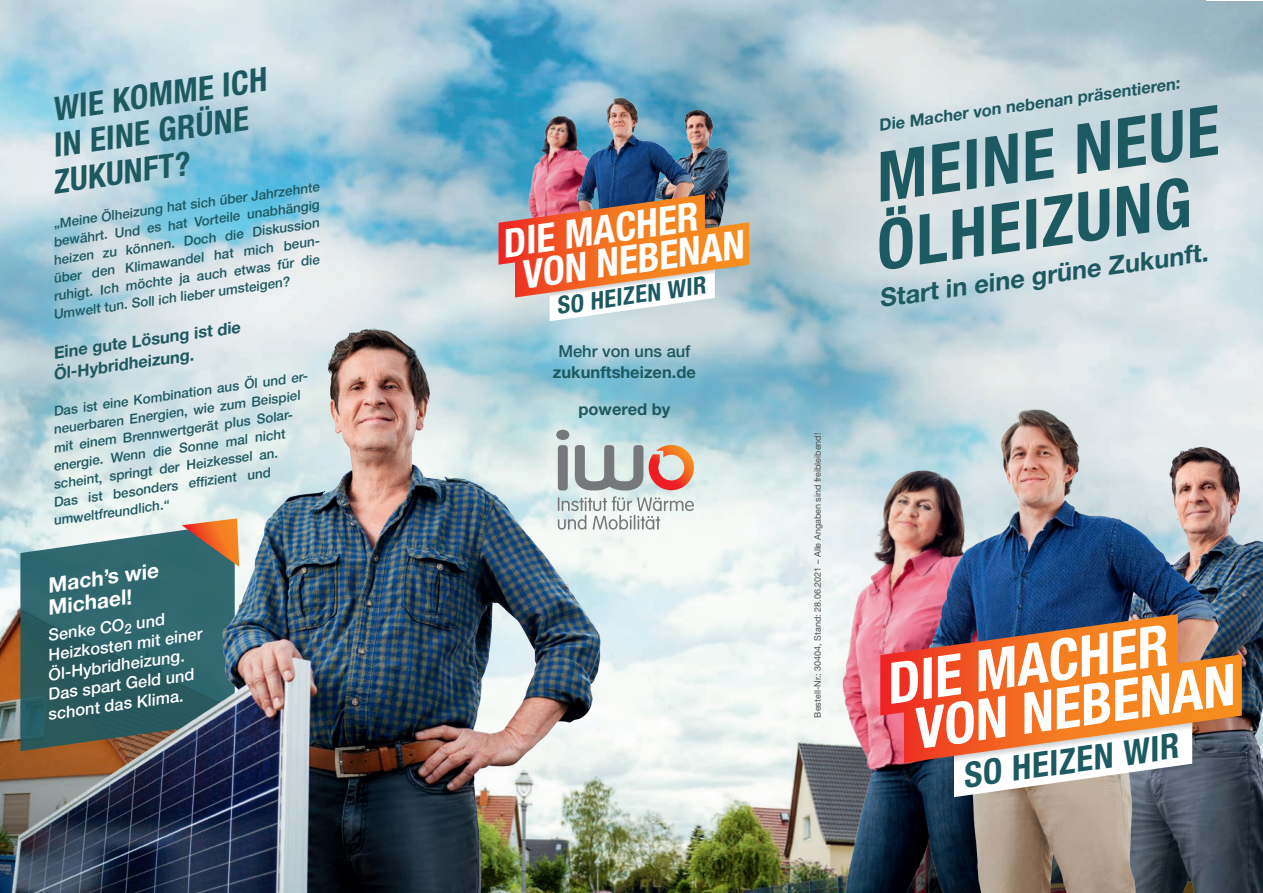
<style>
.page{position:relative;width:1263px;height:893px;background:#fff}
.page>*{position:absolute;margin:0;border:0;box-sizing:border-box;transform-origin:0 0}
.t1{font:700 condensed 68.7px/67.7px "Helvetica Neue LT Std";color:#1d5961}
.t2{font:700 condensed 56.85px/48.4px "Helvetica Neue LT Std";color:#fff}
.t3{font:700 condensed 39.45px/33.6px "Helvetica Neue LT Std";color:#fff}
.t4{font:700 condensed 34.95px "Helvetica Neue LT Std";color:#1d5961}
.t5{font:700 condensed 33.15px/36px "Helvetica Neue LT Std";color:#1d5961}
.t6{font:700 25.5px "Helvetica Neue LT Std";color:#1d5961}
.t7{font:700 condensed 24.3px "Helvetica Neue LT Std";color:#1d5961}
.t8{font:700 21px/22.5px "Helvetica Neue LT Std";color:#fff}
.t9{font:700 16.5px/21px "Helvetica Neue LT Std";color:#1d5961}
.t10{font:500 16.5px "Helvetica Neue LT Std";color:#fff}
.t11{font:500 16.5px "Helvetica Neue LT Std";color:#1d5961}
.t12{font:500 13.5px "Helvetica Neue LT Std";color:#1d5961}
.t13{font:9px "Helvetica Neue LT Std";color:#4b4c4d}
</style>
<div class="page">
<img style="left:0;top:0;width:1263px;height:893px">
<svg style="left:0;top:702px;width:10px;height:191px;background:#5e5b52"></svg>
<img style="left:1236px;top:373px;width:27px;height:520px">
<img style="left:745px;top:375px;width:170px;height:518px">
<img style="left:915px;top:348px;width:321px;height:545px">
<img style="left:10px;top:313px;width:621px;height:580px">
<svg style="left:954px;top:763px;width:238px;height:34px"></svg>
<svg style="left:880px;top:614px;width:362px;height:149px;background:#d5764a"></svg>
<img style="left:701px;top:80px;width:29px;height:114px">
<img style="left:486px;top:47px;width:163px;height:234px">
<img style="left:572px;top:73px;width:129px;height:121px">
<svg style="left:498px;top:194px;width:251px;height:127px;background:#dc9671"></svg>
<svg style="left:182px;top:518px;width:57px;height:49px;background:#a07855"></svg>
<div style="left:558px;top:445px;width:10px;height:45px;background:#76787b;border-radius:4px"></div>
<svg style="left:556px;top:430px;width:13px;height:10px"></svg>
<svg style="left:575px;top:445px;width:68px;height:45px;background:#a8b1b0"></svg>
<svg style="left:558px;top:496px;width:136px;height:34px"></svg>
<svg style="left:649px;top:445px;width:45px;height:45px;background:#e39882"></svg>
<h3 class="t5" style="left:40px;top:92px;width:227px;text-indent:10px;rotate:-8deg">WIE KOMME ICH<br>IN EINE GRÜNE<br>ZUKUNFT?</h3>
<p class="t12" style="left:52px;top:216px;width:270px;rotate:-8deg">„Meine Ölheizung hat sich über Jahrzehnte</p>
<p class="t12" style="left:52px;top:234px;width:270px;rotate:-8deg">bewährt. Und es hat Vorteile unabhängig</p>
<p class="t12" style="left:52px;top:252px;width:270px;rotate:-8deg">heizen zu können. Doch die Diskussion</p>
<p class="t12" style="left:52px;top:270px;width:270px;rotate:-8deg">über den Klimawandel hat mich beun-</p>
<p class="t12" style="left:52px;top:288px;width:270px;rotate:-8deg">ruhigt. Ich möchte ja auch etwas für die</p>
<p class="t12" style="left:52px;top:306px;width:240px;rotate:-8deg">Umwelt tun. Soll ich lieber umsteigen?</p>
<p class="t9" style="left:49px;top:342px;width:193px;rotate:-8deg">Eine gute Lösung ist die<br>Öl-Hybridheizung.</p>
<p class="t12" style="left:52px;top:403px;width:258px;rotate:-8deg">Das ist eine Kombination aus Öl und er-</p>
<p class="t12" style="left:52px;top:422px;width:251px;rotate:-8deg">neuerbaren Energien, wie zum Beispiel</p>
<p class="t12" style="left:52px;top:440px;width:243px;rotate:-8deg">mit einem Brennwertgerät plus Solar-</p>
<p class="t12" style="left:52px;top:458px;width:236px;rotate:-8deg">energie. Wenn die Sonne mal nicht</p>
<p class="t12" style="left:52px;top:476px;width:228px;rotate:-8deg">scheint, springt der Heizkessel an.</p>
<p class="t12" style="left:52px;top:494px;width:220px;rotate:-8deg">Das ist besonders effi zient und</p>
<p class="t12" style="left:52px;top:512px;width:118px;rotate:-8deg">umweltfreundlich.“</p>
<h3 class="t8" style="left:43px;top:574px;width:116px;rotate:-8deg">Mach’s wie<br>Michael!</h3>
<p class="t10" style="left:46px;top:626px;width:119px;rotate:-8deg">Senke CO<sub>2</sub> und</p>
<p class="t10" style="left:46px;top:645px;width:157px;rotate:-8deg">Heizkosten mit einer</p>
<p class="t10" style="left:46px;top:665px;width:139px;rotate:-8deg">Öl-Hybridheizung.</p>
<p class="t10" style="left:46px;top:685px;width:149px;rotate:-8deg">Das spart Geld und</p>
<p class="t10" style="left:46px;top:704px;width:138px;rotate:-8deg">schont das Klima.</p>
<h3 class="t3" style="left:514px;top:225px;width:226px;text-indent:-14px;rotate:-8deg">DIE MACHER<br>VON NEBENAN</h3>
<h3 class="t7" style="left:554px;top:291px;width:152px;rotate:-8deg">SO HEIZEN WIR</h3>
<p class="t11" style="left:558px;top:341px;width:134px">Mehr von uns auf</p>
<p class="t9" style="left:553px;top:361px;width:145px">zukunftsheizen.de</p>
<p class="t9" style="left:578px;top:398px;width:93px">powered by</p>
<p class="t13" style="left:812px;top:718px;width:286px;rotate:-90deg">Bestell-Nr.: 30404, Stand: 28.06.2021 – Alle Angaben sind freibleibend!</p>
<p class="t9" style="left:877px;top:114px;width:305px;rotate:-8deg">Die Macher von nebenan präsentieren:</p>
<h1 class="t1" style="left:859px;top:145px;width:357px;rotate:-8deg">MEINE NEUE<br>ÖLHEIZUNG</h1>
<h3 class="t6" style="left:877px;top:283px;width:333px;rotate:-8deg">Start in eine grüne Zukunft.</h3>
<h2 class="t2" style="left:902px;top:657px;width:325px;text-indent:-21px;rotate:-8deg">DIE MACHER<br>VON NEBENAN</h2>
<h3 class="t4" style="left:960px;top:755px;width:218px;rotate:-8deg">SO HEIZEN WIR</h3>
</div>
